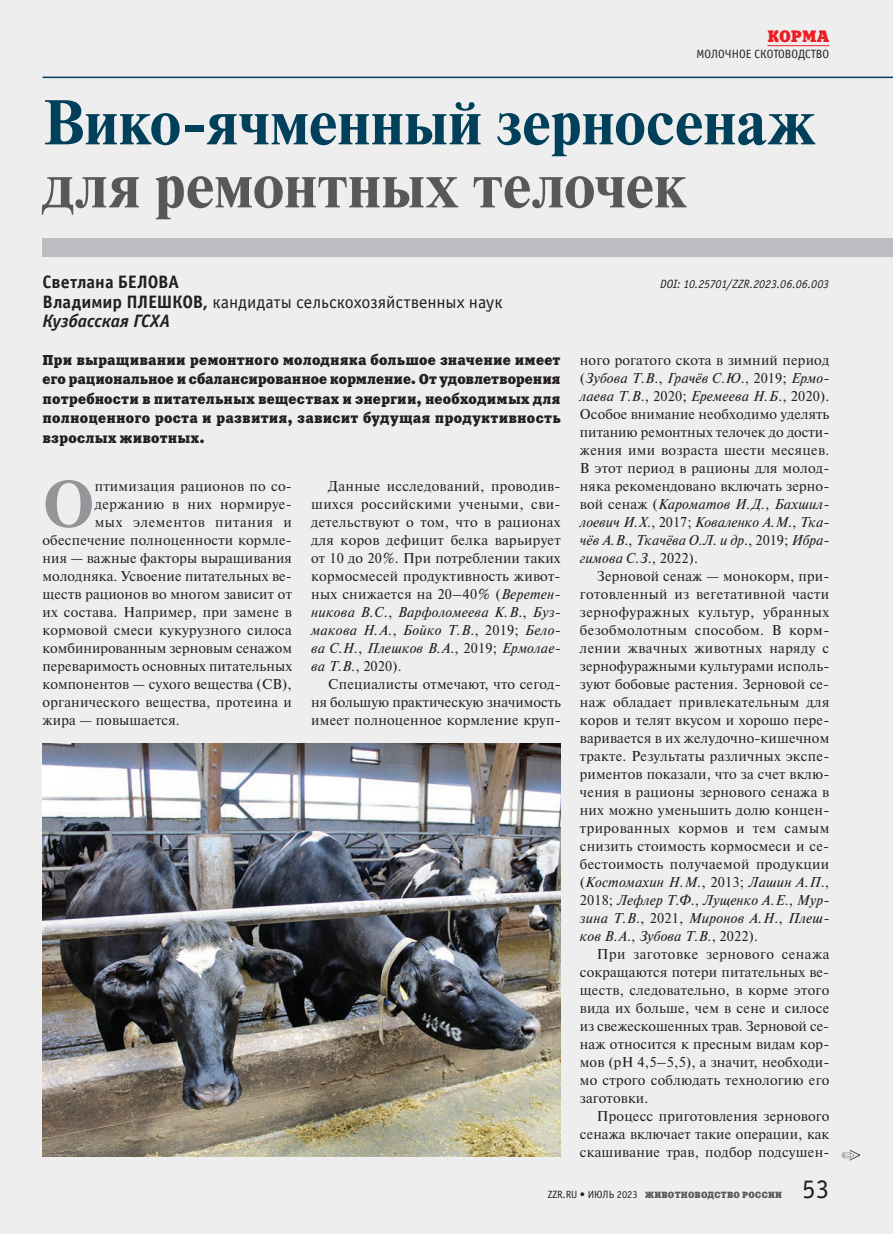
<style>
.page{position:relative;width:893px;height:1234px;background:#fff}
.page>*{position:absolute;margin:0;border:0;box-sizing:border-box;transform-origin:0 0}
.t1{font:700 65.7px "Newton C";color:#939598}
.t2{font:700 63px "Newton C";letter-spacing:.005em;color:#00405b}
.t3{font:700 63px "Newton C";letter-spacing:.01em;color:#57585a}
.t4{font:27px "Officina Sans C";color:#231f20}
.t5{font:18px/19.5px "Officina Sans C";letter-spacing:-.005em;color:#231f20}
.t6{font:16.5px "Xenia C";color:#ee1d23}
.t7{font:14.25px/18px "Newton C";letter-spacing:.015em;color:#231f20;text-align:justify}
.t8{font:14.25px/19.5px "Xenia C";letter-spacing:.015em;color:#231f20;text-align:justify}
.t9{font:14.25px "Newton C";letter-spacing:.045em;color:#231f20}
.t10{font:italic 12px "Officina Sans C";letter-spacing:-.005em;color:#231f20}
.t11{font:12px "Officina Sans C";color:#231f20}
.t12{font:9px "Xenia C";letter-spacing:.025em;color:#57585a}
.s1{font-weight:700}
.s2{font-weight:700;font-style:italic}
.s3{font-style:italic}
.s4{font-family:"Officina Sans C";font-size:10.5px;color:#231f20}
</style>
<div class="page">
<div style="left:0;top:0;width:893px;height:1233px;background:#eeeeef"></div>
<hr style="left:767px;top:45px;width:62px;height:1px;background:#ee1d23">
<div style="left:43px;top:239px;width:850px;height:18px;background:#bcbdc0"></div>
<svg style="left:842px;top:1150px;width:18px;height:10px"></svg>
<hr style="left:43px;top:77px;width:850px;height:1px;background:#00405b">
<img style="left:43px;top:743px;width:518px;height:413px">
<p class="t6" style="left:767px;top:26px;width:63px">КОРМА</p>
<p class="t11" style="left:697px;top:48px;width:134px">МОЛОЧНОЕ СКОТОВОДСТВО</p>
<h2 class="t2" style="left:43px;top:87px;width:773px">Вико-ячменный зерносенаж</h2>
<h2 class="t3" style="left:43px;top:150px;width:645px">для ремонтных телочек</h2>
<p class="t5" style="left:43px;top:272px;width:462px"><span class="s1">Светлана БЕЛОВА<br>Владимир ПЛЕШКОВ,</span> кандидаты сельскохозяйственных наук<br><span class="s2">Кузбасская ГСХА</span></p>
<p class="t8" style="left:43px;top:350px;width:520px">При выращивании ремонтного молодняка большое значение имеет его рациональное и сбалансированное кормление. От удовлетворения потребности в питательных веществах и энергии, необходимых для полноценного роста и развития, зависит будущая продуктивность взрослых животных.</p>
<h1 class="t1" style="left:43px;top:467px;width:53px">О</h1>
<p class="t7" style="left:95px;top:477px;width:199px">птимизация рационов по со-</p>
<p class="t7" style="left:95px;top:495px;width:199px">держанию в них нормируе-</p>
<p class="t9" style="left:95px;top:514px;width:199px">мых элементов питания и</p>
<p class="t7" style="left:42px;top:531px;width:251px">обеспечение полноценности кормле-</p>
<p class="t7" style="left:42px;top:549px;width:251px">ния — важные факторы выращивания</p>
<p class="t7" style="left:43px;top:567px;width:251px">молодняка. Усвоение питательных ве-</p>
<p class="t7" style="left:43px;top:585px;width:251px">ществ рационов во многом зависит от</p>
<p class="t7" style="left:43px;top:603px;width:251px">их состава. Например, при замене в</p>
<p class="t7" style="left:43px;top:621px;width:251px">кормовой смеси кукурузного силоса</p>
<p class="t7" style="left:43px;top:639px;width:251px">комбинированным зерновым сенажом</p>
<p class="t7" style="left:43px;top:657px;width:251px">переваримость основных питательных</p>
<p class="t7" style="left:43px;top:675px;width:251px">компонентов — сухого вещества (СВ),</p>
<p class="t7" style="left:43px;top:693px;width:251px">органического вещества, протеина и</p>
<p class="t7" style="left:43px;top:711px;width:139px">жира — повышается.</p>
<p class="t7" style="left:311px;top:477px;width:251px;text-indent:17px">Данные исследований, проводив&shy;шихся российскими учеными, сви&shy;детельствуют о том, что в рационах для коров дефицит белка варьирует от 10 до 20%. При потреблении таких кормосмесей продуктивность живот&shy;ных снижается на 20–40% (<span class="s3">Веретен&shy;никова В.С</span>., <span class="s3">Варфоломеева К.В</span>., <span class="s3">Буз&shy;макова Н.А</span>., <span class="s3">Бойко Т.В</span>., 2019; <span class="s3">Бело&shy;ва С.Н</span>., <span class="s3">Плешков В.А</span>., 2019; <span class="s3">Ермолае&shy;ва Т.В</span>., 2020).</p>
<p class="t7" style="left:311px;top:675px;width:251px;text-indent:17px">Специалисты отмечают, что сегод&shy;ня большую практическую значимость имеет полноценное кормление круп-</p>
<p class="t10" style="left:660px;top:277px;width:171px">DOI: 10.25701/ZZR.2023.06.06.003</p>
<p class="t7" style="left:580px;top:351px;width:251px">ного рогатого скота в зимний период (<span class="s3">Зубова Т.В</span>., <span class="s3">Грачёв С.Ю</span>., 2019; <span class="s3">Ермо&shy;лаева Т.В</span>., 2020; <span class="s3">Еремеева Н.Б</span>., 2020).<br>Особое внимание необходимо уделять питанию ремонтных телочек до дости&shy;жения ими возраста шести месяцев.<br>В этот период в рационы для молод&shy;няка рекомендовано включать зерно&shy;вой сенаж (<span class="s3">Кароматов И.Д.</span>, <span class="s3">Бахшил&shy;лоевич И.Х</span>., 2017; <span class="s3">Коваленко А.М</span>., <span class="s3">Тка&shy;чёв А.В</span>., <span class="s3">Ткачёва О.Л. и др</span>., 2019; <span class="s3">Ибра&shy;гимова С.З</span>., 2022).</p>
<p class="t7" style="left:580px;top:567px;width:251px;text-indent:17px">Зерновой сенаж — монокорм, при&shy;готовленный из вегетативной части зернофуражных культур, убранных безобмолотным способом. В корм&shy;лении жвачных животных наряду с зернофуражными культурами исполь&shy;зуют бобовые растения. Зерновой се&shy;наж обладает привлекательным для коров и телят вкусом и хорошо пере&shy;варивается в их желудочно-кишечном тракте. Результаты различных экспе&shy;риментов показали, что за счет вклю&shy;чения в рационы зернового сенажа в них можно уменьшить долю концен&shy;трированных кормов и тем самым снизить стоимость кормосмеси и се&shy;бестоимость получаемой продукции (<span class="s3">Костомахин Н.М.</span>, 2013; <span class="s3">Лашин А.П</span>., 2018; <span class="s3">Лефлер Т.Ф</span>., <span class="s3">Лущенко А.Е</span>., <span class="s3">Мур&shy;зина Т.В</span>., 2021, <span class="s3">Миронов А.Н</span>., <span class="s3">Плеш&shy;ков В.А</span>., <span class="s3">Зубова Т.В</span>., 2022).</p>
<p class="t7" style="left:580px;top:945px;width:251px;text-indent:17px">При заготовке зернового сенажа сокращаются потери питательных ве&shy;ществ, следовательно, в корме этого вида их больше, чем в сене и силосе из свежескошенных трав. Зерновой се&shy;наж относится к пресным видам кор&shy;мов (рН 4,5–5,5), а значит, необходи&shy;мо строго соблюдать технологию его заготовки.</p>
<p class="t7" style="left:580px;top:1107px;width:251px;text-indent:17px">Процесс приготовления зернового сенажа включает такие операции, как скашивание трав, подбор подсушен-</p>
<p class="t12" style="left:548px;top:1188px;width:236px"><span class="s4">ZZR.RU • ИЮЛЬ 2023</span> ЖИВОТНОВОДСТВО РОССИИ</p>
<h3 class="t4" style="left:802px;top:1174px;width:28px">53</h3>
</div>
